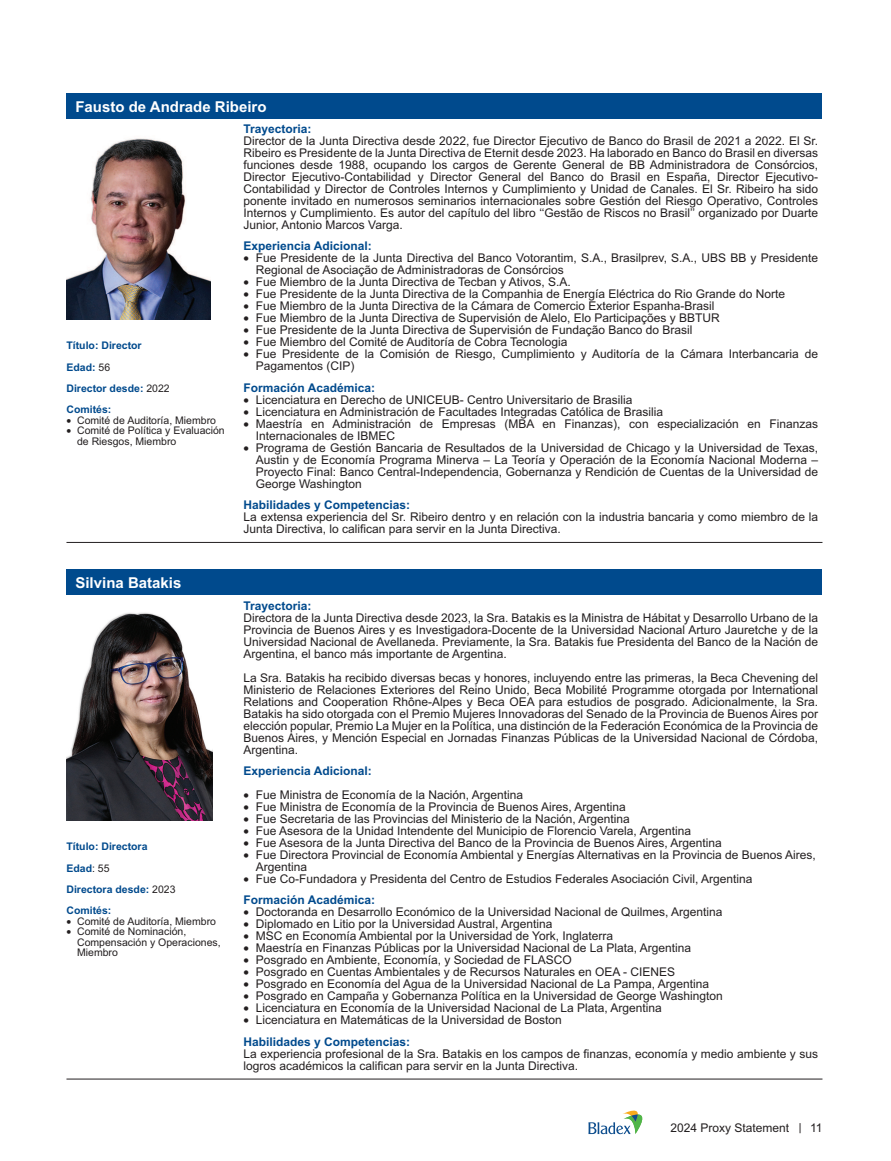
<style>
.page{position:relative;width:891px;height:1161px;background:#fff}
.page>*{position:absolute;margin:0;border:0;box-sizing:border-box;transform-origin:0 0}
.t1{font:700 15px "Arial";color:#fff}
.t2{font:12px/12px "Arial";color:#231f20}
.t3{font:700 12px "Arial";color:#004a8d}
.t4{font:10.5px/10.5px "Arial";color:#231f20}
.t5{font:700 10.5px/21.3px "Arial";color:#004a8d}
.s1{font-weight:400;color:#231f20}
.s2{font-weight:700;color:#004a8d}
.s3{font-family:"Avant Garde"}
</style>
<div class="page">
<div style="left:66px;top:93px;width:756px;height:25px;background:#004a8d"></div>
<div style="left:66px;top:570px;width:756px;height:25px;background:#004a8d"></div>
<hr style="left:66px;top:542px;width:756px;height:1px;background:#231f20">
<img style="left:66px;top:138px;width:145px;height:181px">
<hr style="left:66px;top:1079px;width:756px;height:1px;background:#231f20">
<img style="left:66px;top:612px;width:146px;height:208px">
<svg style="left:588px;top:1111px;width:54px;height:23px"></svg>
<p class="t1" style="left:75px;top:100px;width:193px">Fausto de Andrade Ribeiro</p>
<p class="t5" style="left:66px;top:336px;width:105px">Título: Director<br>Edad: <span class="s1">56<br></span>Director desde: <span class="s1">2022<br></span>Comités:</p>
<p class="t4" style="left:66px;top:415px;width:151px">• Comité de Auditoría, Miembro</p>
<p class="t4" style="left:77px;top:426px;width:149px;text-indent:-11px">• Comité de Política y Evaluación de Riesgos, Miembro</p>
<p class="t1" style="left:75px;top:577px;width:107px">Silvina Batakis</p>
<p class="t5" style="left:66px;top:837px;width:111px">Título: Directora<br>Edad<span class="s1">: 55<br></span>Directora desde: <span class="s1">2023<br></span>Comités:</p>
<p class="t4" style="left:66px;top:916px;width:151px">• Comité de Auditoría, Miembro</p>
<p class="t4" style="left:77px;top:927px;width:145px;text-indent:-11px">• Comité de Nominación,<br>Compensación y Operaciones,<br>Miembro</p>
<p class="t3" style="left:243px;top:124px;width:70px">Trayectoria:</p>
<p class="t2" style="left:243px;top:136px;width:576px;text-align:justify">Director de la Junta Directiva desde 2022, fue Director Ejecutivo de Banco do Brasil de 2021 a 2022. El Sr.<br>Ribeiro es Presidente de la Junta Directiva de Eternit desde 2023. Ha laborado en Banco do Brasil en diversas funciones desde 1988, ocupando los cargos de Gerente General de BB Administradora de Consórcios, Director Ejecutivo-Contabilidad y Director General del Banco do Brasil en España, Director Ejecutivo-Contabilidad y Director de Controles Internos y Cumplimiento y Unidad de Canales. El Sr. Ribeiro ha sido ponente invitado en numerosos seminarios internacionales sobre Gestión del Riesgo Operativo, Controles Internos y Cumplimiento. Es autor del capítulo del libro ‘‘Gestão de Riscos no Brasil’’ organizado por Duarte Junior, Antonio Marcos Varga.</p>
<p class="t3" style="left:243px;top:241px;width:130px">Experiencia Adicional:</p>
<p class="t2" style="left:256px;top:253px;width:564px;text-indent:-12px">• Fue Presidente de la Junta Directiva del Banco Votorantim, S.A., Brasilprev, S.A., UBS BB y Presidente<br>Regional de Asociação de Administradoras de Consórcios</p>
<p class="t2" style="left:243px;top:277px;width:329px">• Fue Miembro de la Junta Directiva de Tecban y Ativos, S.A.</p>
<p class="t2" style="left:243px;top:289px;width:543px">• Fue Presidente de la Junta Directiva de la Companhia de Energía Eléctrica do Rio Grande do Norte</p>
<p class="t2" style="left:243px;top:301px;width:473px">• Fue Miembro de la Junta Directiva de la Cámara de Comercio Exterior Espanha-Brasil</p>
<p class="t2" style="left:243px;top:313px;width:478px">• Fue Miembro de la Junta Directiva de Supervisión de Alelo, Elo Participações y BBTUR</p>
<p class="t2" style="left:243px;top:325px;width:451px">• Fue Presidente de la Junta Directiva de Supervisión de Fundação Banco do Brasil</p>
<p class="t2" style="left:243px;top:337px;width:326px">• Fue Miembro del Comité de Auditoría de Cobra Tecnologia</p>
<p class="t2" style="left:256px;top:349px;width:564px;text-indent:-12px">• Fue Presidente de la Comisión de Riesgo, Cumplimiento y Auditoría de la Cámara Interbancaria de<br>Pagamentos (CIP)</p>
<p class="t3" style="left:243px;top:382px;width:133px">Formación Académica:</p>
<p class="t2" style="left:243px;top:394px;width:390px">• Licenciatura en Derecho de UNICEUB- Centro Universitario de Brasilia</p>
<p class="t2" style="left:243px;top:406px;width:421px">• Licenciatura en Administración de Facultades Integradas Católica de Brasilia</p>
<p class="t2" style="left:256px;top:418px;width:564px;text-indent:-12px">• Maestría en Administración de Empresas (MBA en Finanzas), con especialización en Finanzas<br>Internacionales de IBMEC</p>
<p class="t2" style="left:256px;top:442px;width:564px;text-align:justify;text-indent:-12px">• Programa de Gestión Bancaria de Resultados de la Universidad de Chicago y la Universidad de Texas, Austin y de Economía Programa Minerva – La Teoría y Operación de la Economía Nacional Moderna – Proyecto Final: Banco Central-Independencia, Gobernanza y Rendición de Cuentas de la Universidad de George Washington</p>
<p class="t3" style="left:243px;top:500px;width:168px">Habilidades y Competencias:</p>
<p class="t2" style="left:243px;top:512px;width:576px">La extensa experiencia del Sr. Ribeiro dentro y en relación con la industria bancaria y como miembro de la<br>Junta Directiva, lo califican para servir en la Junta Directiva.</p>
<p class="t3" style="left:243px;top:600px;width:70px">Trayectoria:</p>
<p class="t2" style="left:243px;top:612px;width:576px;text-align:justify">Directora de la Junta Directiva desde 2023, la Sra. Batakis es la Ministra de Hábitat y Desarrollo Urbano de la Provincia de Buenos Aires y es Investigadora-Docente de la Universidad Nacional Arturo Jauretche y de la Universidad Nacional de Avellaneda. Previamente, la Sra. Batakis fue Presidenta del Banco de la Nación de Argentina, el banco más importante de Argentina.</p>
<p class="t2" style="left:243px;top:672px;width:576px;text-align:justify">La Sra. Batakis ha recibido diversas becas y honores, incluyendo entre las primeras, la Beca Chevening del Ministerio de Relaciones Exteriores del Reino Unido, Beca Mobilité Programme otorgada por International Relations and Cooperation Rhône-Alpes y Beca OEA para estudios de posgrado. Adicionalmente, la Sra.<br>Batakis ha sido otorgada con el Premio Mujeres Innovadoras del Senado de la Provincia de Buenos Aires por elección popular, Premio La Mujer en la Política, una distinción de la Federación Económica de la Provincia de Buenos Aires, y Mención Especial en Jornadas Finanzas Públicas de la Universidad Nacional de Córdoba, Argentina.</p>
<p class="t3" style="left:243px;top:766px;width:130px">Experiencia Adicional:</p>
<p class="t2" style="left:243px;top:790px;width:281px">• Fue Ministra de Economía de la Nación, Argentina</p>
<p class="t2" style="left:243px;top:802px;width:384px">• Fue Ministra de Economía de la Provincia de Buenos Aires, Argentina</p>
<p class="t2" style="left:243px;top:814px;width:388px">• Fue Secretaria de las Provincias del Ministerio de la Nación, Argentina</p>
<p class="t2" style="left:243px;top:826px;width:449px">• Fue Asesora de la Unidad Intendente del Municipio de Florencio Varela, Argentina</p>
<p class="t2" style="left:243px;top:838px;width:480px">• Fue Asesora de la Junta Directiva del Banco de la Provincia de Buenos Aires, Argentina</p>
<p class="t2" style="left:256px;top:850px;width:562px;text-indent:-12px">• Fue Directora Provincial de Economía Ambiental y Energías Alternativas en la Provincia de Buenos Aires,<br>Argentina</p>
<p class="t2" style="left:243px;top:869px;width:511px;line-height:21.3px">• Fue Co-Fundadora y Presidenta del Centro de Estudios Federales Asociación Civil, Argentina<br><span class="s2">Formación Académica:</span></p>
<p class="t2" style="left:243px;top:907px;width:481px">• Doctoranda en Desarrollo Económico de la Universidad Nacional de Quilmes, Argentina</p>
<p class="t2" style="left:243px;top:919px;width:310px">• Diplomado en Litio por la Universidad Austral, Argentina</p>
<p class="t2" style="left:243px;top:931px;width:371px">• MSC en Economía Ambiental por la Universidad de York, Inglaterra</p>
<p class="t2" style="left:243px;top:943px;width:449px">• Maestría en Finanzas Públicas por la Universidad Nacional de La Plata, Argentina</p>
<p class="t2" style="left:243px;top:955px;width:330px">• Posgrado en Ambiente, Economía, y Sociedad de FLASCO</p>
<p class="t2" style="left:243px;top:967px;width:433px">• Posgrado en Cuentas Ambientales y de Recursos Naturales en OEA - CIENES</p>
<p class="t2" style="left:243px;top:979px;width:467px">• Posgrado en Economía del Agua de la Universidad Nacional de La Pampa, Argentina</p>
<p class="t2" style="left:243px;top:991px;width:481px">• Posgrado en Campaña y Gobernanza Política en la Universidad de George Washington</p>
<p class="t2" style="left:243px;top:1003px;width:420px">• Licenciatura en Economía de la Universidad Nacional de La Plata, Argentina</p>
<p class="t2" style="left:243px;top:1010px;width:320px;line-height:21.3px">• Licenciatura en Matemáticas de la Universidad de Boston<br><span class="s2">Habilidades y Competencias:</span></p>
<p class="t2" style="left:243px;top:1048px;width:576px">La experiencia profesional de la Sra. Batakis en los campos de finanzas, economía y medio ambiente y sus logros académicos la califican para servir en la Junta Directiva.</p>
<p class="t2" style="left:671px;top:1123px;width:153px">2024 Proxy Statement <span class="s3">|</span> 11</p>
</div>
